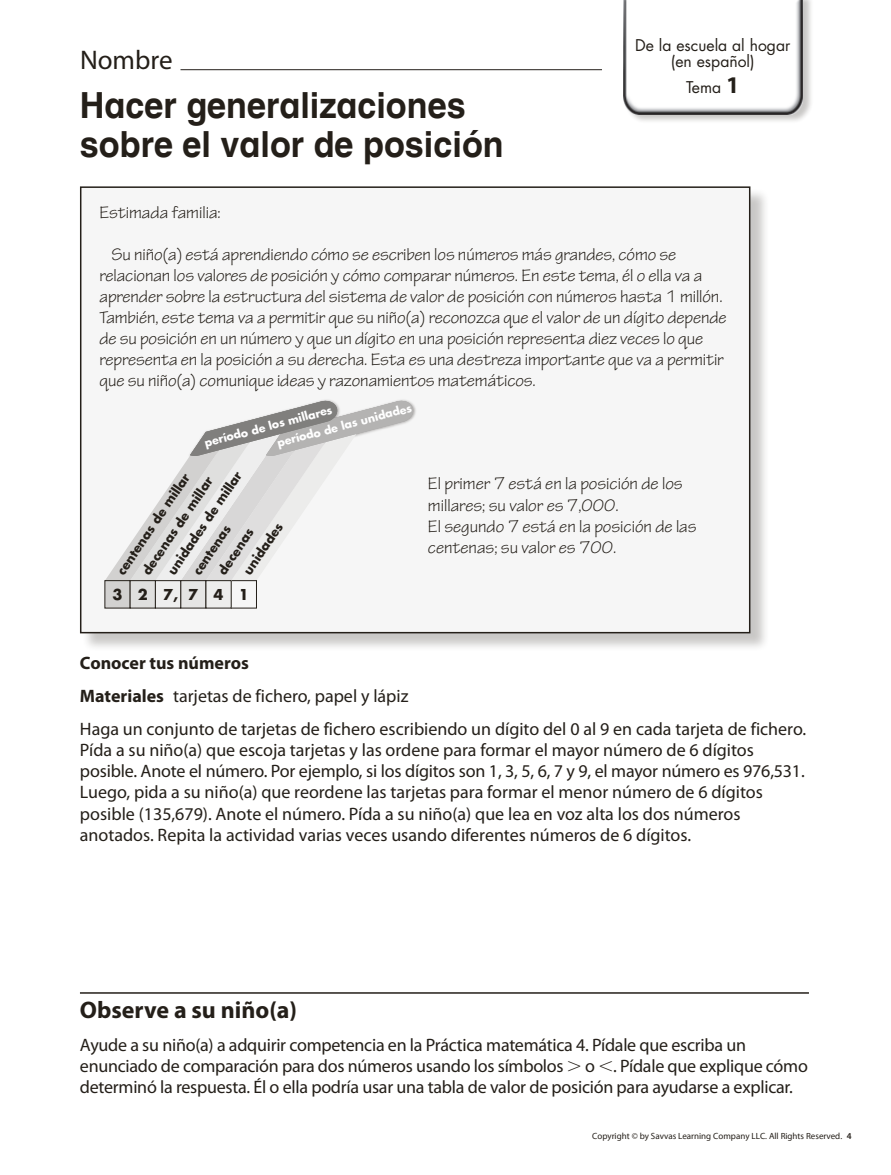
<style>
.page{position:relative;width:891px;height:1175px;background:#fff}
.page>*{position:absolute;margin:0;border:0;box-sizing:border-box;transform-origin:0 0}
.t1{font:700 36px/39px "Helvetica Textbook Com";color:#241f19;scale:.95 1}
.t2{font:27px "Myriad Pro";color:#241f19}
.t3{font:700 24px "Myriad Pro";color:#241f19}
.t4{font:18px/21px "Myriad Pro";letter-spacing:-.005em;color:#241f19}
.t5{font:18px/21px "Tekton Pro";letter-spacing:-.005em;color:#241f19}
.t6{font:15.75px/16.5px "Futura Std";color:#241f19;text-align:center}
.t7{font:700 14.55px "Futura Std";letter-spacing:1.045em;color:#241f19}
.t8{font:700 12.45px "Futura Std";color:#241f19}
.t9{font:700 10.95px/18.8px "Futura Std";color:#fff}
.t10{font:9px "Myriad Pro";color:#241f19}
.s1{font-family:"Myriad Pro";font-weight:700;font-size:24px}
.s2{font-weight:700}
.s3{font-weight:600}
</style>
<div class="page">
<div style="left:624px;top:0;width:190px;height:124px;background:#241f19;opacity:.25"></div>
<img style="left:623px;top:0;width:180px;height:114px">
<div style="left:82px;top:188px;width:687px;height:464px;background:#241f19;opacity:.25"></div>
<div style="left:81px;top:187px;width:669px;height:445px;background:#f6f6f6"></div>
<div style="left:80px;top:186px;width:670px;height:447px;border:2px solid #241f19"></div>
<hr style="left:80px;top:992px;width:729px;height:1px;background:#241f19">
<div style="left:105px;top:580px;width:25px;height:28px;background:#d2d1d0"></div>
<div style="left:105px;top:580px;width:26px;height:28px;border:1px solid #241f19"></div>
<div style="left:130px;top:580px;width:25px;height:28px;background:#dfdfde"></div>
<div style="left:130px;top:580px;width:26px;height:28px;border:1px solid #241f19"></div>
<div style="left:181px;top:580px;width:25px;height:28px;background:#e5e5e4"></div>
<div style="left:180px;top:580px;width:26px;height:28px;border:1px solid #241f19"></div>
<div style="left:231px;top:580px;width:26px;height:28px;border:1px solid #241f19"></div>
<div style="left:206px;top:580px;width:25px;height:28px;background:#ededec"></div>
<div style="left:206px;top:580px;width:26px;height:28px;border:1px solid #241f19"></div>
<div style="left:155px;top:580px;width:26px;height:28px;background:#eee"></div>
<div style="left:155px;top:580px;width:26px;height:28px;border:1px solid #241f19"></div>
<svg style="left:105px;top:400px;width:309px;height:180px"></svg>
<hr style="left:181px;top:69px;width:421px;height:1px;background:#241f19">
<h2 class="t2" style="left:80px;top:46px;width:94px">Nombre</h2>
<h1 class="t1" style="left:80px;top:85px;width:448px">Hacer generalizaciones sobre el valor de posición</h1>
<p class="t6" style="left:635px;top:37px;width:157px">De la escuela al hogar (en español)</p>
<p class="t6" style="left:686px;top:79px;width:55px">Tema <span class="s1">1</span></p>
<p class="t5" style="left:99px;top:202px;width:123px">Estimada familia:</p>
<p class="t5" style="left:99px;top:244px;width:629px;text-indent:12px">Su niño(a) está aprendiendo cómo se escriben los números más grandes, cómo se relacionan los valores de posición y cómo comparar números. En este tema, él o ella va a aprender sobre la estructura del sistema de valor de posición con números hasta 1 millón.<br>También, este tema va a permitir que su niño(a) reconozca que el valor de un dígito depende de su posición en un número y que un dígito en una posición representa diez veces lo que representa en la posición a su derecha. Esta es una destreza importante que va a permitir que su niño(a) comunique ideas y razonamientos matemáticos.</p>
<p class="t9" style="left:270px;top:416px;width:140px;text-indent:-70px;rotate:-15deg">período de los millares<br>período de las unidades</p>
<p class="t8" style="left:164px;top:568px;width:123px;rotate:-56deg">unidades de millar</p>
<p class="t8" style="left:113px;top:568px;width:121px;rotate:-56deg">centenas de millar</p>
<p class="t8" style="left:139px;top:568px;width:116px;rotate:-56deg">decenas de millar</p>
<p class="t8" style="left:240px;top:568px;width:61px;rotate:-56deg">unidades</p>
<p class="t8" style="left:189px;top:568px;width:58px;rotate:-56deg">centenas</p>
<p class="t8" style="left:214px;top:568px;width:54px;rotate:-56deg">decenas</p>
<p class="t7" style="left:112px;top:585px;width:138px">327,741</p>
<p class="t5" style="left:428px;top:473px;width:270px">El primer 7 está en la posición de los millares; su valor es 7,000.<br>El segundo 7 está en la posición de las centenas; su valor es 700.</p>
<p class="t4" style="left:80px;top:647px;width:728px;line-height:33px"><span class="s2">Conocer tus números<br>Materiales</span> tarjetas de fichero, papel y lápiz<br>Haga un conjunto de tarjetas de fichero escribiendo un dígito del 0 al 9 en cada tarjeta de fichero.</p>
<p class="t4" style="left:80px;top:740px;width:726px">Pída a su niño(a) que escoja tarjetas y las ordene para formar el mayor número de 6 dígitos posible. Anote el número. Por ejemplo, si los dígitos son 1, 3, 5, 6, 7 y 9, el mayor número es 976,531.<br>Luego, pida a su niño(a) que reordene las tarjetas para formar el menor número de 6 dígitos posible (135,679). Anote el número. Pída a su niño(a) que lea en voz alta los dos números anotados. Repita la actividad varias veces usando diferentes números de 6 dígitos.</p>
<h3 class="t3" style="left:80px;top:996px;width:219px">Observe a su niño(a)</h3>
<p class="t4" style="left:80px;top:1034px;width:729px">Ayude a su niño(a) a adquirir competencia en la Práctica matemática 4. Pídale que escriba un enunciado de comparación para dos números usando los símbolos o . Pídale que explique cómo determinó la respuesta. Él o ella podría usar una tabla de valor de posición para ayudarse a explicar.</p>
<p class="t10" style="left:592px;top:1132px;width:261px">Copyright © by Savvas Learning Company LLC. All Rights Reserved. <span class="s3">4</span></p>
</div>
